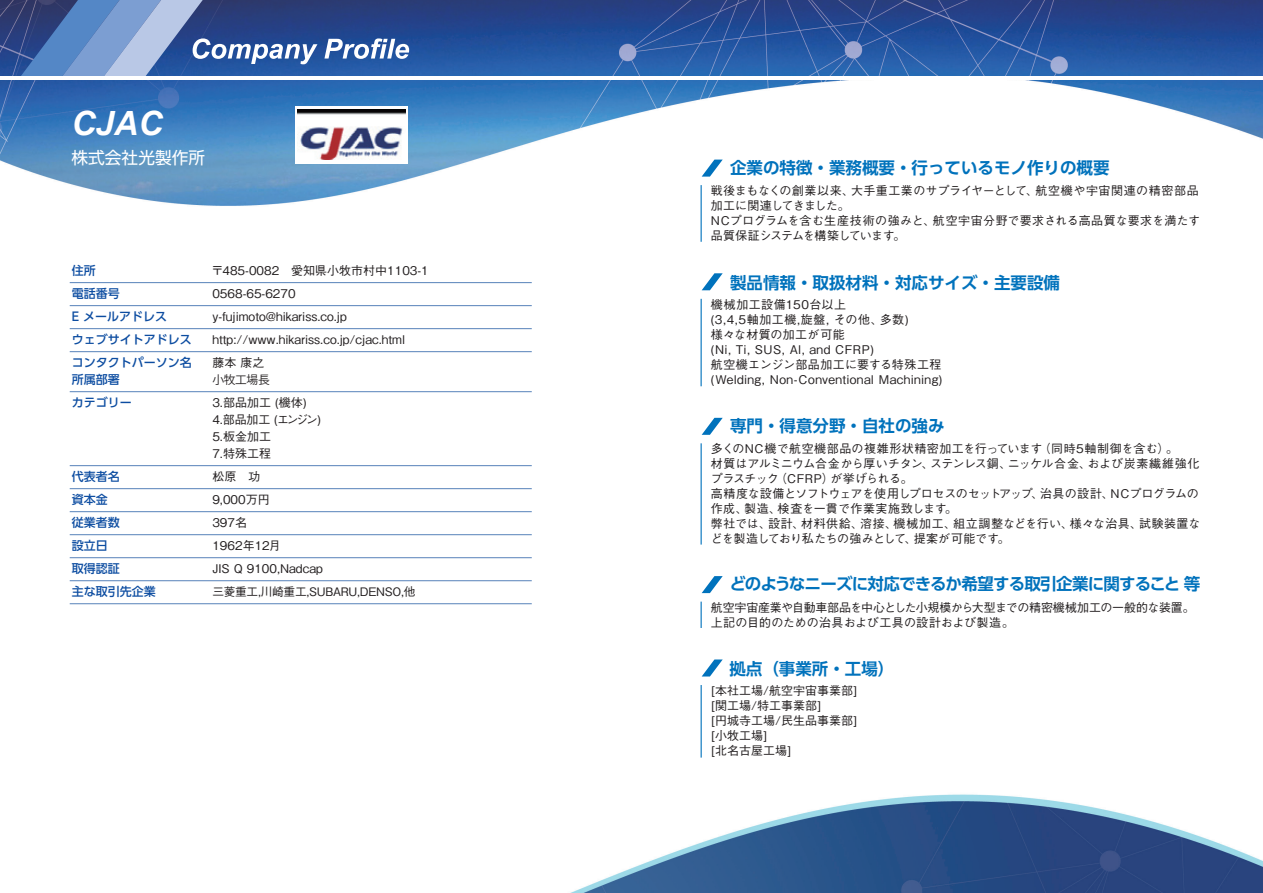
<style>
.page{position:relative;width:1263px;height:893px;background:#fff}
.page>*{position:absolute;margin:0;border:0;box-sizing:border-box;transform-origin:0 0}
.t1{font:italic 700 33.45px "Arial";color:#fff}
.t2{font:16.65px "UD Shin Go Pro";color:#fff}
.t3{font:700 16.5px "UD Shin Go Pro De";color:#0072bc}
.t4{font:700 16.5px "UD Shin Go Pro De";letter-spacing:-.055em;color:#0072bc}
.t5{font:500 12px/15px "Gothic BBB Pro";color:#231f20}
.t6{font:500 12px/15px "Gothic BBB Pro";letter-spacing:.03em;color:#231f20}
.t7{font:500 12px/23px "UD Shin Go Pro";color:#0d4da1}
.t8{font:500 12px/15px "Gothic BBB Pro";letter-spacing:-.02em;color:#231f20}
.t9{font:500 11.7px "Gothic BBB Pro";letter-spacing:-.025em;color:#231f20}
.t10{font:11.7px "Koz Go Pr 6 N";letter-spacing:-.025em;color:#231f20}
</style>
<div class="page">
<img style="left:0;top:0;width:1263px;height:893px">
<svg style="left:20px;top:0;width:389px;height:76px;background:#506fa9"></svg>
<hr style="left:0;top:76px;width:1263px;height:4px;background:#fff">
<hr style="left:70px;top:305px;width:462px;height:1px;background:#5782ba">
<hr style="left:70px;top:282px;width:462px;height:1px;background:#5782ba">
<hr style="left:70px;top:328px;width:462px;height:1px;background:#5782ba">
<hr style="left:70px;top:351px;width:462px;height:1px;background:#5782ba">
<hr style="left:70px;top:465px;width:462px;height:1px;background:#5782ba">
<hr style="left:70px;top:488px;width:462px;height:1px;background:#5782ba">
<hr style="left:70px;top:511px;width:462px;height:1px;background:#5782ba">
<hr style="left:70px;top:534px;width:462px;height:1px;background:#5782ba">
<hr style="left:70px;top:557px;width:462px;height:1px;background:#5782ba">
<hr style="left:70px;top:580px;width:462px;height:1px;background:#5782ba">
<hr style="left:70px;top:603px;width:462px;height:1px;background:#5782ba">
<svg style="left:702px;top:273px;width:21px;height:17px"></svg>
<hr style="left:700px;top:299px;width:2px;height:87px;background:#0072bc">
<svg style="left:702px;top:418px;width:21px;height:17px"></svg>
<hr style="left:700px;top:443px;width:2px;height:102px;background:#0072bc">
<svg style="left:702px;top:576px;width:21px;height:17px"></svg>
<hr style="left:700px;top:602px;width:2px;height:26px;background:#0072bc">
<svg style="left:702px;top:160px;width:21px;height:17px"></svg>
<hr style="left:700px;top:185px;width:2px;height:57px;background:#0072bc">
<svg style="left:702px;top:659px;width:21px;height:17px"></svg>
<hr style="left:701px;top:685px;width:1px;height:73px;background:#0072bc">
<hr style="left:70px;top:391px;width:462px;height:1px;background:#5782ba">
<div style="left:295px;top:106px;width:113px;height:57px;background:linear-gradient(to right,#fff,#fefefe)"></div>
<img style="left:297px;top:110px;width:108px;height:50px">
<h1 class="t1" style="left:71px;top:102px;width:92px">CJAC</h1>
<h2 class="t2" style="left:71px;top:144px;width:135px">株式会社光製作所</h2>
<p class="t7" style="left:72px;top:259px;width:121px">住所<br>電話番号<br>E メールアドレス<br>ウェブサイトアドレスコンタクトパーソン名</p>
<p class="t7" style="left:72px;top:368px;width:61px">所属部署カテゴリー</p>
<p class="t7" style="left:72px;top:465px;width:85px">代表者名<br>資本金<br>従業者数<br>設立日<br>取得認証<br>主な取引先企業</p>
<p class="t5" style="left:211px;top:258px;width:219px;line-height:23px">〒485-0082　愛知県小牧市村中1103-1<br>0568-65-6270 y-fujimoto@hikariss.co.jp http://www.hikariss.co.jp/cjac.html<br>藤本 康之</p>
<p class="t10" style="left:212px;top:373px;width:59px">小牧工場長</p>
<p class="t5" style="left:212px;top:393px;width:110px;line-height:17.1px">3.部品加工 (機体)<br>4.部品加工 (エンジン)<br>5.板金加工<br>7.特殊工程</p>
<p class="t5" style="left:212px;top:464px;width:112px;line-height:23px">松原　功<br>9,000万円<br>397名<br>1962年12月<br>JIS Q 9100,Nadcap</p>
<p class="t9" style="left:212px;top:582px;width:205px">三菱重工,川崎重工,SUBARU,DENSO,他</p>
<h3 class="t3" style="left:730px;top:154px;width:381px">企業の特徴・業務概要・行っているモノ作りの概要</h3>
<p class="t5" style="left:711px;top:182px;width:491px">戦後まもなくの創業以来、大手重工業のサプライヤーとして、航空機や宇宙関連の精密部品加工に関連してきました。<br>NCプログラムを含む生産技術の強みと、航空宇宙分野で要求される高品質な要求を満たす品質保証システムを構築しています。</p>
<h3 class="t3" style="left:730px;top:269px;width:332px">製品情報・取扱材料・対応サイズ・主要設備</h3>
<p class="t6" style="left:711px;top:295px;width:233px">機械加工設備150台以上<br>(3,4,5軸加工機,旋盤, その他、多数)<br>様々な材質の加工が可能<br>(Ni, Ti, SUS, Al, and CFRP)<br>航空機エンジン部品加工に要する特殊工程(Welding, Non-Conventional Machining)</p>
<h3 class="t3" style="left:730px;top:413px;width:216px">専門・得意分野・自社の強み</h3>
<p class="t5" style="left:711px;top:440px;width:491px">多くのNC機で航空機部品の複雑形状精密加工を行っています（同時5軸制御を含む）。<br>材質はアルミニウム合金から厚いチタン、ステンレス鋼、ニッケル合金、および炭素繊維強化プラスチック（CFRP）が挙げられる。<br>高精度な設備とソフトウェアを使用しプロセスのセットアップ、治具の設計、NCプログラムの作成、製造、検査を一貫で作業実施致します。<br>弊社では、設計、材料供給、溶接、機械加工、組立調整などを行い、様々な治具、試験装置などを製造しており私たちの強みとして、提案が可能です。</p>
<h3 class="t4" style="left:729px;top:571px;width:472px">どのようなニーズに対応できるか希望する取引企業に関すること 等</h3>
<p class="t8" style="left:711px;top:598px;width:485px">航空宇宙産業や自動車部品を中心とした小規模から大型までの精密機械加工の一般的な装置。上記の目的のための治具および工具の設計および製造。</p>
<h3 class="t3" style="left:729px;top:655px;width:166px">拠点（事業所・工場）</h3>
<p class="t5" style="left:711px;top:682px;width:148px">[本社工場/航空宇宙事業部] [関工場/特工事業部]<br>[円城寺工場/民生品事業部] [小牧工場]<br>[北名古屋工場]</p>
</div>
